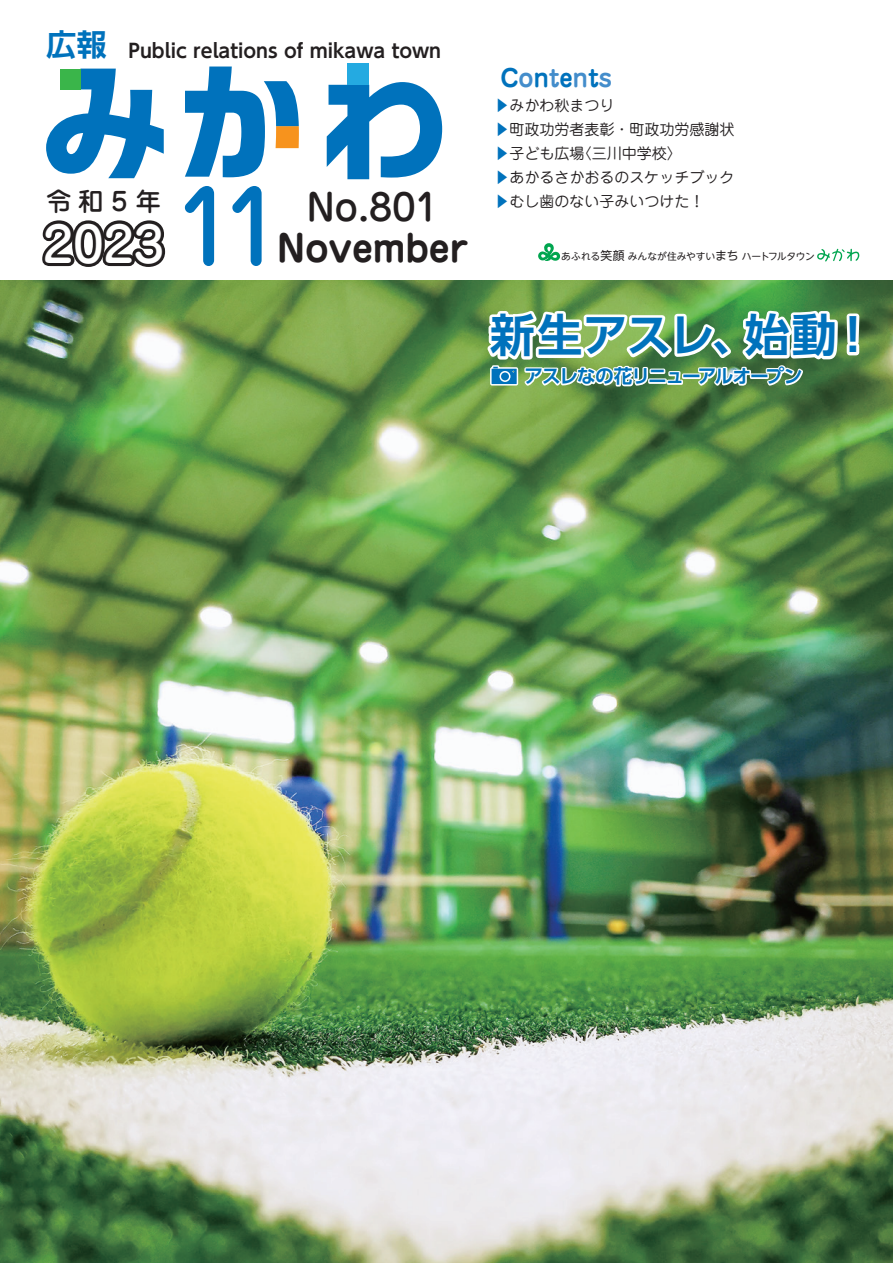
<style>
.page{position:relative;width:893px;height:1263px;background:#fff}
.page>*{position:absolute;margin:0;border:0;box-sizing:border-box;transform-origin:0 0}
.t1{font:500 97.2px "Jun 34 Pro";color:#0072bc}
.t2{font:500 48.75px "Jun 34 Pro";color:#fff}
.t3{font:700 45px "UD Shin Go Pro De";letter-spacing:.015em;color:#0072bc}
.t4{font:700 36.45px "Jun 501 Pro";letter-spacing:-.005em;color:#231f20;scale:1.04 1}
.t5{font:500 36.45px "Jun 34 Pro";color:#231f20;scale:1.04 1}
.t6{font:700 30.3px "UD Shin Go Pro De";color:#0072bc}
.t7{font:500 25.5px "Jun 34 Pro";color:#231f20}
.t8{font:700 24px "Jun 501 Pro";color:#0072bc}
.t9{font:700 19.05px "UD Shin Go Pro De";color:#231f20}
.t10{font:700 18.75px "UD Shin Go Pro De";letter-spacing:-.07em;color:#0072bc;scale:.5 1}
.t11{font:15px/24px "Jun 201 Pro";color:#231f20}
.t12{font:9.75px "UD Shin M Go Pro";letter-spacing:-.005em;color:#231f20}
.s1{color:#448dcb}
.s2{color:#0072bc}
.s3{font-size:11.85px}
</style>
<div class="page">
<svg style="left:42px;top:69px;width:124px;height:198px"></svg>
<div style="left:60px;top:69px;width:20px;height:20px;background:#3ab54a"></div>
<div style="left:347px;top:63px;width:22px;height:22px;background:#24aae1"></div>
<svg style="left:817px;top:249px;width:42px;height:12px"></svg>
<svg style="left:538px;top:243px;width:22px;height:18px"></svg>
<svg style="left:176px;top:67px;width:299px;height:214px"></svg>
<img style="left:0;top:281px;width:893px;height:982px">
<svg style="left:483px;top:306px;width:379px;height:104px"></svg>
<h3 class="t6" style="left:46px;top:20px;width:62px">広報</h3>
<p class="t9" style="left:128px;top:35px;width:314px">Public relations of mikawa town</p>
<h3 class="t7" style="left:46px;top:181px;width:116px">令和5 年</h3>
<h1 class="t1" style="left:176px;top:150px;width:110px">11</h1>
<h2 class="t2" style="left:43px;top:206px;width:123px">2023</h2>
<h3 class="t5" style="left:306px;top:178px;width:129px">No.801</h3>
<h3 class="t4" style="left:277px;top:219px;width:186px">November</h3>
<h3 class="t8" style="left:500px;top:58px;width:113px">C<span class="s1">o</span>n<span class="s1">t</span>e<span class="s1">n</span>t<span class="s1">s</span></h3>
<p class="t11" style="left:494px;top:91px;width:121px"><span class="s2">▶</span>みかわ秋まつり</p>
<p class="t11" style="left:494px;top:115px;width:241px"><span class="s2">▶</span>町政功労者表彰・町政功労感謝状</p>
<p class="t11" style="left:577px;top:139px;width:106px">〈三川中学校〈</p>
<p class="t11" style="left:494px;top:139px;width:241px"><span class="s2">▶</span>子ども広場<br><span class="s2">▶</span>あかるさかおるのスケッチブック<span class="s2">▶</span>むし歯のない子みいつけた!</p>
<p class="t12" style="left:561px;top:248px;width:255px">あふれる<span class="s3">笑顔</span>みんなが住みやすい<span class="s3">まち</span>ハートフルタウン</p>
<h3 class="t3" style="left:490px;top:299px;width:268px">新生アスレ、</h3>
<h3 class="t3" style="left:745px;top:299px;width:132px">始動!</h3>
<p class="t10" style="left:515px;top:361px;width:577px">　アスレなの花リニューアルオープン</p>
</div>
